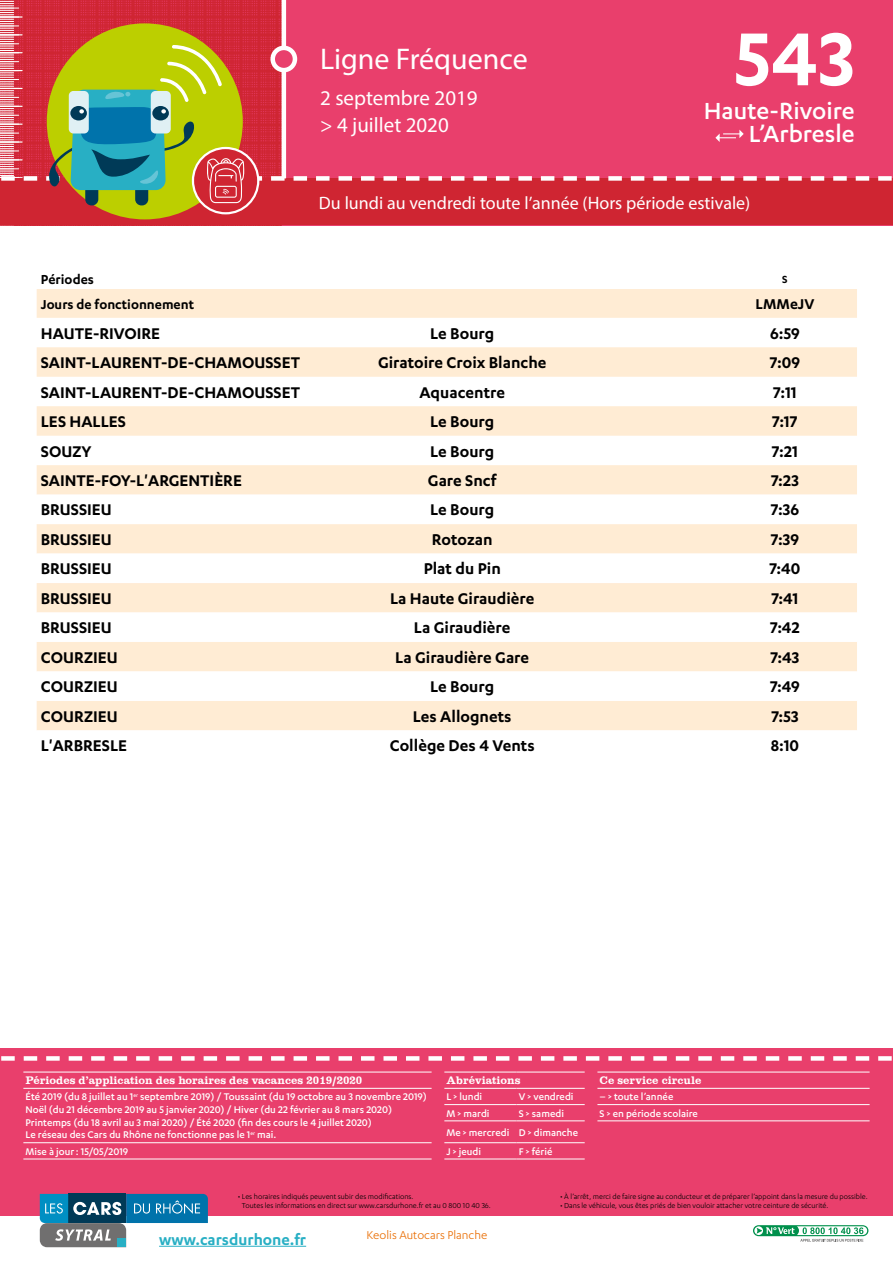
<style>
.page{position:relative;width:893px;height:1263px;background:#fff}
.page>*{position:absolute;margin:0;border:0;box-sizing:border-box;transform-origin:0 0}
.t1{font:600 87px "Karbon";color:#fff}
.t2{font:30px "Myriad Pro";color:#fff}
.t3{font:500 27px/23.2px "Karbon";color:#fff;text-align:right}
.t4{font:21px/27px "Myriad Pro";color:#fff}
.t5{font:600 18px "Karbon";color:#000}
.t6{font:18px "Myriad Pro";color:#fff}
.t7{font:600 17.55px "Karbon";color:#28afc4}
.t8{font:600 16.5px "Karbon";letter-spacing:.005em;color:#000}
.t9{font:600 15px "Karbon";color:#000}
.t10{font:13.2px "Karbon";color:#ea7007}
.t11{font:600 12px "Karbon";color:#000}
.t12{font:500 11.25px/12.8px "Karbon";color:#fff}
.t13{font:11.25px "Clarendon";color:#fff}
.t14{font:8.25px/9px "Karbon";color:#000}
</style>
<div class="page">
<div style="left:0;top:1048px;width:893px;height:168px;background:#e93f6c"></div>
<svg style="left:1px;top:1056px;width:891px;height:5px"></svg>
<svg style="left:753px;top:1225px;width:115px;height:17px"></svg>
<hr style="left:159px;top:1246px;width:147px;height:1px;background:#28afc4">
<svg style="left:40px;top:1194px;width:168px;height:53px"></svg>
<hr style="left:23px;top:1072px;width:409px;height:1px;background:#fff">
<hr style="left:444px;top:1072px;width:73px;height:1px;background:#fff">
<hr style="left:517px;top:1072px;width:68px;height:1px;background:#fff">
<hr style="left:597px;top:1072px;width:273px;height:1px;background:#fff">
<hr style="left:23px;top:1088px;width:409px;height:1px;background:#fff">
<hr style="left:444px;top:1088px;width:73px;height:1px;background:#fff">
<hr style="left:517px;top:1088px;width:68px;height:1px;background:#fff">
<hr style="left:597px;top:1088px;width:273px;height:1px;background:#fff">
<hr style="left:444px;top:1104px;width:73px;height:1px;background:#fff">
<hr style="left:517px;top:1104px;width:68px;height:1px;background:#fff">
<hr style="left:597px;top:1104px;width:273px;height:1px;background:#fff">
<hr style="left:444px;top:1120px;width:73px;height:1px;background:#fff">
<hr style="left:517px;top:1120px;width:68px;height:1px;background:#fff">
<hr style="left:597px;top:1120px;width:273px;height:1px;background:#fff">
<hr style="left:23px;top:1142px;width:409px;height:1px;background:#fff">
<hr style="left:444px;top:1142px;width:73px;height:1px;background:#fff">
<hr style="left:517px;top:1142px;width:68px;height:1px;background:#fff">
<hr style="left:23px;top:1159px;width:409px;height:1px;background:#fff">
<hr style="left:444px;top:1159px;width:73px;height:1px;background:#fff">
<hr style="left:517px;top:1159px;width:68px;height:1px;background:#fff">
<svg style="left:0;top:0;width:893px;height:225px;background:#d44e5a"></svg>
<svg style="left:37px;top:289px;width:820px;height:206px;fill:#ffecd4"></svg>
<svg style="left:37px;top:524px;width:820px;height:206px;fill:#ffecd4"></svg>
<h2 class="t2" style="left:320px;top:41px;width:209px">Ligne Fréquence</h2>
<p class="t4" style="left:320px;top:84px;width:159px">2 septembre 2019 &gt; 4 juillet 2020</p>
<h1 class="t1" style="left:735px;top:10px;width:121px">543</h1>
<h3 class="t3" style="left:704px;top:98px;width:152px">Haute-Rivoire<br>L’Arbresle</h3>
<p class="t6" style="left:319px;top:192px;width:433px">Du lundi au vendredi toute l’année (Hors période estivale)</p>
<p class="t9" style="left:41px;top:271px;width:55px">Périodes</p>
<p class="t11" style="left:782px;top:272px;width:7px">S</p>
<p class="t9" style="left:41px;top:295px;width:155px">Jours de fonctionnement</p>
<p class="t8" style="left:756px;top:295px;width:60px">LMMeJV</p>
<p class="t5" style="left:41px;top:323px;width:121px">HAUTE-RIVOIRE</p>
<p class="t5" style="left:430px;top:323px;width:66px">Le Bourg</p>
<p class="t5" style="left:770px;top:323px;width:31px">6:59</p>
<p class="t5" style="left:41px;top:352px;width:261px">SAINT-LAURENT-DE-CHAMOUSSET</p>
<p class="t5" style="left:378px;top:352px;width:170px">Giratoire Croix Blanche</p>
<p class="t5" style="left:770px;top:352px;width:32px">7:09</p>
<p class="t5" style="left:41px;top:382px;width:261px">SAINT-LAURENT-DE-CHAMOUSSET</p>
<p class="t5" style="left:419px;top:382px;width:87px">Aquacentre</p>
<p class="t5" style="left:773px;top:382px;width:25px">7:11</p>
<p class="t5" style="left:41px;top:411px;width:87px">LES HALLES</p>
<p class="t5" style="left:430px;top:411px;width:66px">Le Bourg</p>
<p class="t5" style="left:772px;top:411px;width:27px">7:17</p>
<p class="t5" style="left:41px;top:441px;width:52px">SOUZY</p>
<p class="t5" style="left:430px;top:441px;width:66px">Le Bourg</p>
<p class="t5" style="left:772px;top:441px;width:28px">7:21</p>
<p class="t5" style="left:41px;top:470px;width:203px">SAINTE-FOY-L'ARGENTIÈRE</p>
<p class="t5" style="left:428px;top:470px;width:70px">Gare Sncf</p>
<p class="t5" style="left:771px;top:470px;width:29px">7:23</p>
<p class="t5" style="left:41px;top:500px;width:72px">BRUSSIEU</p>
<p class="t5" style="left:430px;top:500px;width:66px">Le Bourg</p>
<p class="t5" style="left:771px;top:500px;width:30px">7:36</p>
<p class="t5" style="left:41px;top:529px;width:72px">BRUSSIEU</p>
<p class="t5" style="left:432px;top:529px;width:62px">Rotozan</p>
<p class="t5" style="left:771px;top:529px;width:30px">7:39</p>
<p class="t5" style="left:41px;top:559px;width:72px">BRUSSIEU</p>
<p class="t5" style="left:424px;top:559px;width:79px">Plat du Pin</p>
<p class="t5" style="left:769px;top:559px;width:32px">7:40</p>
<p class="t5" style="left:41px;top:588px;width:72px">BRUSSIEU</p>
<p class="t5" style="left:390px;top:588px;width:146px">La Haute Giraudière</p>
<p class="t5" style="left:771px;top:588px;width:28px">7:41</p>
<p class="t5" style="left:41px;top:618px;width:72px">BRUSSIEU</p>
<p class="t5" style="left:414px;top:618px;width:98px">La Giraudière</p>
<p class="t5" style="left:770px;top:618px;width:31px">7:42</p>
<p class="t5" style="left:41px;top:647px;width:78px">COURZIEU</p>
<p class="t5" style="left:395px;top:647px;width:135px">La Giraudière Gare</p>
<p class="t5" style="left:770px;top:647px;width:30px">7:43</p>
<p class="t5" style="left:41px;top:677px;width:78px">COURZIEU</p>
<p class="t5" style="left:430px;top:677px;width:66px">Le Bourg</p>
<p class="t5" style="left:770px;top:677px;width:31px">7:49</p>
<p class="t5" style="left:41px;top:706px;width:78px">COURZIEU</p>
<p class="t5" style="left:413px;top:706px;width:100px">Les Allognets</p>
<p class="t5" style="left:771px;top:706px;width:29px">7:53</p>
<p class="t5" style="left:41px;top:736px;width:88px">L'ARBRESLE</p>
<p class="t5" style="left:390px;top:736px;width:147px">Collège Des 4 Vents</p>
<p class="t5" style="left:771px;top:736px;width:30px">8:10</p>
<p class="t13" style="left:26px;top:1074px;width:338px">Périodes d’application des horaires des vacances 2019/2020</p>
<p class="t13" style="left:446px;top:1074px;width:76px">Abréviations</p>
<p class="t13" style="left:600px;top:1074px;width:103px">Ce service circule</p>
<p class="t12" style="left:26px;top:1090px;width:403px">Été 2019 (du 8 juillet au 1<sup>er</sup> septembre 2019) / Toussaint (du 19 octobre au 3 novembre 2019)<br>Noël (du 21 décembre 2019 au 5 janvier 2020) / Hiver (du 22 février au 8 mars 2020)<br>Printemps (du 18 avril au 3 mai 2020) / Été 2020 (fin des cours le 4 juillet 2020)<br>Le réseau des Cars du Rhône ne fonctionne pas le 1<sup>er</sup> mai.</p>
<p class="t12" style="left:446px;top:1090px;width:37px">L &gt; lundi</p>
<p class="t12" style="left:519px;top:1090px;width:56px">V &gt; vendredi</p>
<p class="t12" style="left:600px;top:1090px;width:75px">– &gt; toute l’année</p>
<p class="t12" style="left:446px;top:1106px;width:45px">M &gt; mardi</p>
<p class="t12" style="left:519px;top:1106px;width:47px">S &gt; samedi</p>
<p class="t12" style="left:600px;top:1106px;width:100px">S &gt; en période scolaire</p>
<p class="t12" style="left:446px;top:1125px;width:133px">Me &gt; mercredi D &gt; dimanche</p>
<p class="t12" style="left:26px;top:1144px;width:104px">Mise à jour: 15/05/2019</p>
<p class="t12" style="left:446px;top:1144px;width:36px">J &gt; jeudi</p>
<p class="t12" style="left:519px;top:1144px;width:35px">F &gt; férié</p>
<p class="t14" style="left:242px;top:1192px;width:250px;text-indent:-4px">• Les horaires indiqués peuvent subir des modifications.<br>Toutes les informations en direct sur www.carsdurhone.fr et au 0 800 10 40 36.</p>
<p class="t14" style="left:560px;top:1192px;width:309px">• À l’arrêt, merci de faire signe au conducteur et de préparer l’appoint dans la mesure du possible.</p>
<p class="t14" style="left:560px;top:1201px;width:270px">• Dans le véhicule, vous êtes priés de bien vouloir attacher votre ceinture de sécurité.</p>
<p class="t7" style="left:159px;top:1229px;width:149px">www.carsdurhone.fr</p>
<p class="t10" style="left:367px;top:1228px;width:122px">Keolis Autocars Planche</p>
</div>
